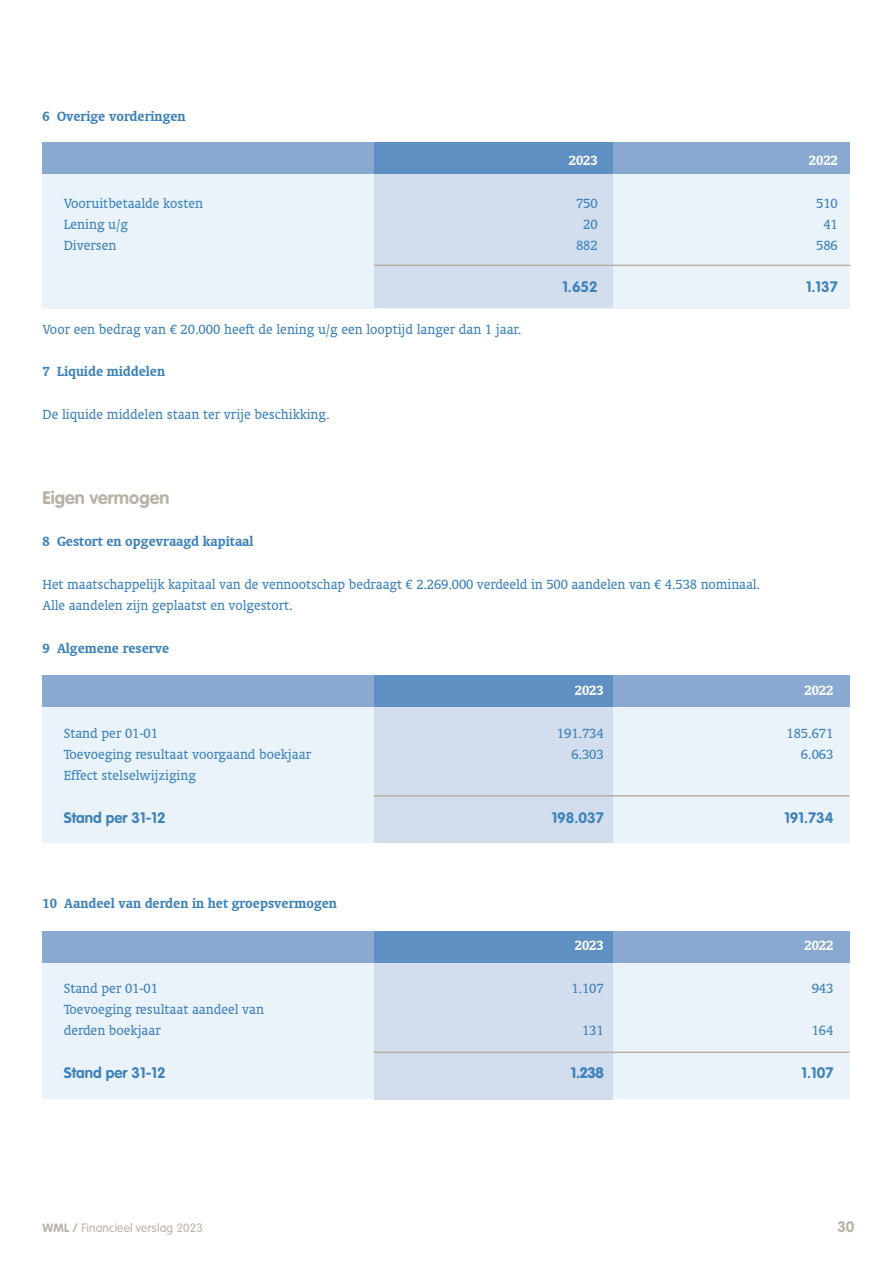
<style>
.page{position:relative;width:893px;height:1263px;background:#fff}
.page>*{position:absolute;margin:0;border:0;box-sizing:border-box;transform-origin:0 0}
.t1{font:700 18px "VAG Rounded Std";color:#bab1a6}
.t2{font:15px/21.3px "Oranda BT";color:#3e82ba}
.t3{font:700 15px "Oranda BT";color:#3e82ba}
.t4{font:700 15px "VAG Rounded Std";color:#3e82ba}
.t5{font:700 15px "Oranda BT";color:#fff}
.t6{font:900 15px "VAG Rounded Std";color:#3e82ba}
.t7{font:700 15px "VAG Rounded Std";color:#bab1a6}
.t8{font:300 12px "VAG Rounded Std";letter-spacing:.015em;color:#bab1a6}
.s1{font-weight:700}
</style>
<div class="page">
<div style="left:43px;top:704px;width:807px;height:139px;background:#eaf3fa"></div>
<div style="left:43px;top:960px;width:807px;height:139px;background:#eaf3fa"></div>
<div style="left:374px;top:686px;width:238px;height:157px;background:#d2deee"></div>
<div style="left:374px;top:942px;width:238px;height:157px;background:#d2deee"></div>
<div style="left:43px;top:675px;width:807px;height:32px;background:#8aa9d1"></div>
<div style="left:43px;top:931px;width:807px;height:32px;background:#8aa9d1"></div>
<div style="left:374px;top:675px;width:238px;height:32px;background:#5f90c3"></div>
<div style="left:374px;top:931px;width:238px;height:32px;background:#5f90c3"></div>
<hr style="left:373px;top:795px;width:476px;height:2px;background:#bab1a6">
<hr style="left:373px;top:1051px;width:476px;height:2px;background:#bab1a6">
<div style="left:43px;top:171px;width:807px;height:137px;background:#eaf3fa"></div>
<div style="left:374px;top:142px;width:238px;height:166px;background:#d2deee"></div>
<div style="left:43px;top:142px;width:807px;height:32px;background:#8aa9d1"></div>
<div style="left:374px;top:142px;width:238px;height:32px;background:#5f90c3"></div>
<hr style="left:374px;top:265px;width:476px;height:1px;background:#bab1a6">
<p class="t3" style="left:43px;top:108px;width:145px">6 Overige vorderingen</p>
<p class="t5" style="left:569px;top:152px;width:31px">2023</p>
<p class="t5" style="left:809px;top:152px;width:31px">2022</p>
<p class="t2" style="left:64px;top:192px;width:141px">Vooruitbetaalde kosten</p>
<p class="t2" style="left:576px;top:192px;width:23px">750</p>
<p class="t2" style="left:816px;top:192px;width:23px">510</p>
<p class="t2" style="left:64px;top:213px;width:66px">Lening u/g</p>
<p class="t2" style="left:583px;top:213px;width:16px">20</p>
<p class="t2" style="left:823px;top:213px;width:16px">41</p>
<p class="t2" style="left:64px;top:235px;width:54px">Diversen</p>
<p class="t2" style="left:576px;top:235px;width:23px">882</p>
<p class="t2" style="left:816px;top:235px;width:23px">586</p>
<p class="t4" style="left:562px;top:278px;width:37px">1.652</p>
<p class="t4" style="left:806px;top:278px;width:33px">1.137</p>
<p class="t2" style="left:43px;top:318px;width:480px">Voor een bedrag van € 20.000 heeft de lening u/g een looptijd langer dan 1 jaar.</p>
<p class="t3" style="left:43px;top:363px;width:124px">7 Liquide middelen</p>
<p class="t2" style="left:43px;top:403px;width:289px">De liquide middelen staan ter vrije beschikking.</p>
<p class="t1" style="left:43px;top:487px;width:128px">Eigen vermogen</p>
<p class="t3" style="left:43px;top:533px;width:213px">8 Gestort en opgevraagd kapitaal</p>
<p class="t2" style="left:43px;top:573px;width:719px">Het maatschappelijk kapitaal van de vennootschap bedraagt € 2.269.000 verdeeld in 500 aandelen van € 4.538 nominaal.<br>Alle aandelen zijn geplaatst en volgestort.</p>
<p class="t3" style="left:43px;top:639px;width:128px">9 Algemene reserve</p>
<p class="t2" style="left:64px;top:722px;width:249px">Stand per 01-01<br>Toevoeging resultaat voorgaand boekjaar</p>
<p class="t2" style="left:64px;top:765px;width:134px">Effect stelselwijziging</p>
<p class="t4" style="left:64px;top:809px;width:103px">Stand per 31-12</p>
<p class="t5" style="left:575px;top:682px;width:31px">2023</p>
<p class="t2" style="left:557px;top:722px;width:49px">191.734</p>
<p class="t2" style="left:571px;top:743px;width:34px">6.303</p>
<p class="t4" style="left:552px;top:809px;width:54px">198.037</p>
<p class="t5" style="left:804px;top:682px;width:31px">2022</p>
<p class="t2" style="left:786px;top:722px;width:49px">185.671</p>
<p class="t2" style="left:801px;top:743px;width:34px">6.063</p>
<p class="t4" style="left:784px;top:809px;width:51px">191.734</p>
<p class="t3" style="left:43px;top:894px;width:296px">10 Aandeel van derden in het groepsvermogen</p>
<p class="t2" style="left:64px;top:977px;width:202px">Stand per 01-01<br>Toevoeging resultaat aandeel van</p>
<p class="t2" style="left:64px;top:1020px;width:99px">derden boekjaar</p>
<p class="t4" style="left:64px;top:1064px;width:103px">Stand per 31-12</p>
<p class="t5" style="left:575px;top:937px;width:31px">2023</p>
<p class="t2" style="left:571px;top:977px;width:34px">1.107</p>
<p class="t2" style="left:582px;top:1020px;width:23px">131</p>
<p class="t6" style="left:571px;top:1064px;width:34px">1.238</p>
<p class="t5" style="left:804px;top:937px;width:31px">2022</p>
<p class="t2" style="left:812px;top:977px;width:23px">943</p>
<p class="t2" style="left:812px;top:1020px;width:23px">164</p>
<p class="t4" style="left:802px;top:1064px;width:33px">1.107</p>
<p class="t8" style="left:43px;top:1221px;width:162px"><span class="s1">WML /</span> Financieel verslag 2023</p>
<p class="t7" style="left:837px;top:1218px;width:19px">30</p>
</div>
